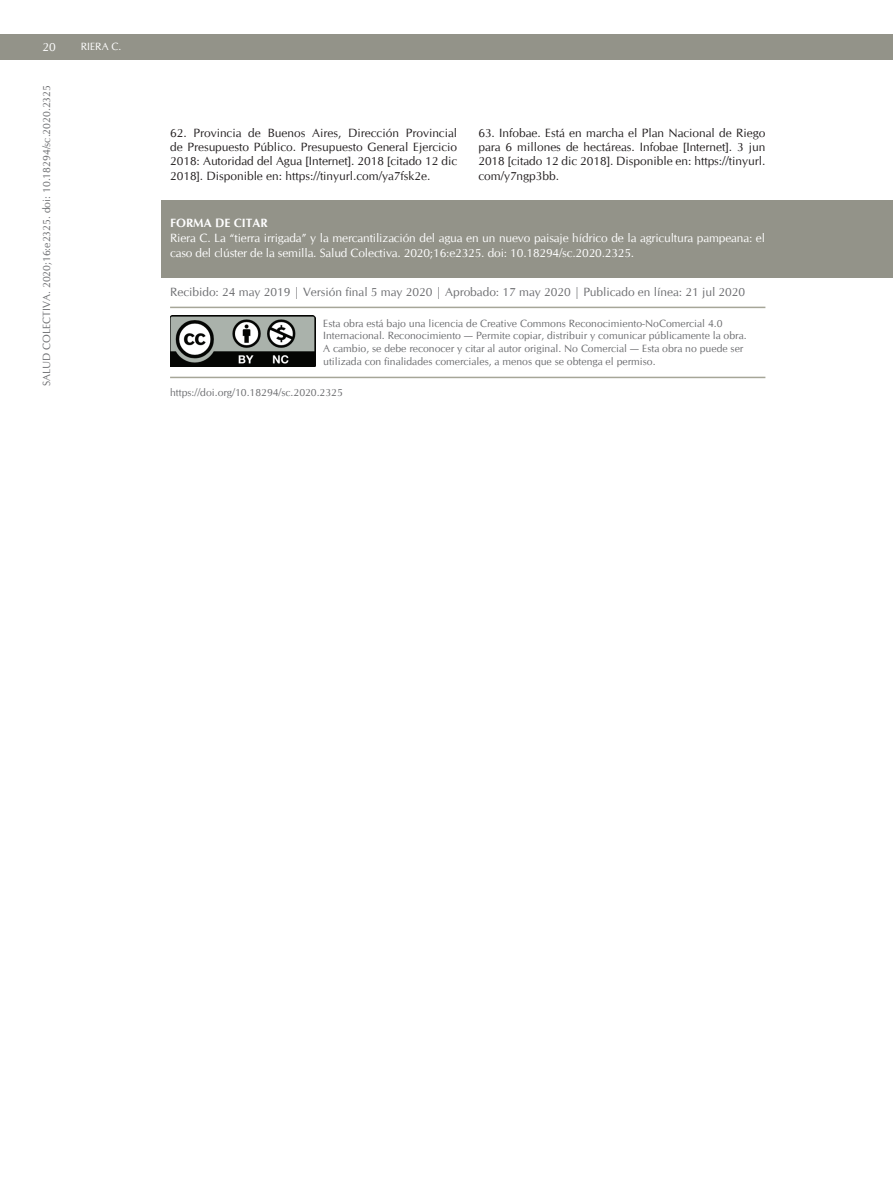
<style>
.page{position:relative;width:893px;height:1191px;background:#fff}
.page>*{position:absolute;margin:0;border:0;box-sizing:border-box;transform-origin:0 0}
.t1{font:12px/14.4px "CG Omega";color:#231f20;text-align:justify}
.t2{font:12px/15px "CG Omega";letter-spacing:-.01em;color:#fff}
.t3{font:12px "CG Omega";color:#6c6d70}
.t4{font:700 12px "CG Omega";color:#fff}
.t5{font:10.5px/12.6px "CG Omega";color:#6c6d70}
.t6{font:10.5px "CG Omega";color:#fff}
</style>
<div class="page">
<div style="left:0;top:34px;width:893px;height:26px;background:#939389"></div>
<div style="left:162px;top:200px;width:731px;height:78px;background:#939389"></div>
<img style="left:170px;top:316px;width:145px;height:50px">
<hr style="left:170px;top:377px;width:595px;height:1px;background:#a6a698">
<hr style="left:170px;top:307px;width:595px;height:1px;background:#a6a698">
<p class="t2" style="left:43px;top:40px;width:15px">20</p>
<p class="t6" style="left:81px;top:40px;width:42px">RIERA C.</p>
<p class="t5" style="left:41px;top:386px;width:303px;rotate:-90deg">SALUD COLECTIVA. 2020;16:e2325. doi: 10.18294/sc.2020.2325</p>
<p class="t1" style="left:170px;top:125px;width:288px">62. Provincia de Buenos Aires, Dirección Provincial de Presupuesto Público. Presupuesto General Ejercicio 2018: Autoridad del Agua [Internet]. 2018 [citado 12 dic 2018]. Disponible en: https://tinyurl.com/ya7fsk2e.</p>
<p class="t1" style="left:478px;top:125px;width:289px">63. Infobae. Está en marcha el Plan Nacional de Riego para 6 millones de hectáreas. Infobae [Internet]. 3 jun 2018 [citado 12 dic 2018]. Disponible en: https://tinyurl. com/y7ngp3bb.</p>
<p class="t4" style="left:170px;top:216px;width:99px">FORMA DE CITAR</p>
<p class="t2" style="left:170px;top:231px;width:596px">Riera C. La “tierra irrigada” y la mercantilización del agua en un nuevo paisaje hídrico de la agricultura pampeana: el caso del clúster de la semilla. Salud Colectiva. 2020;16:e2325. doi: 10.18294/sc.2020.2325.</p>
<p class="t3" style="left:170px;top:284px;width:577px">Recibido: 24 may 2019 | Versión final 5 may 2020 | Aprobado: 17 may 2020 | Publicado en línea: 21 jul 2020</p>
<p class="t5" style="left:323px;top:317px;width:425px">Esta obra está bajo una licencia de Creative Commons Reconocimiento-NoComercial 4.0<br>Internacional. Reconocimiento — Permite copiar, distribuir y comunicar públicamente la obra.<br>A cambio, se debe reconocer y citar al autor original. No Comercial — Esta obra no puede ser utilizada con finalidades comerciales, a menos que se obtenga el permiso.</p>
<p class="t5" style="left:170px;top:386px;width:174px">https://doi.org/10.18294/sc.2020.2325</p>
</div>
